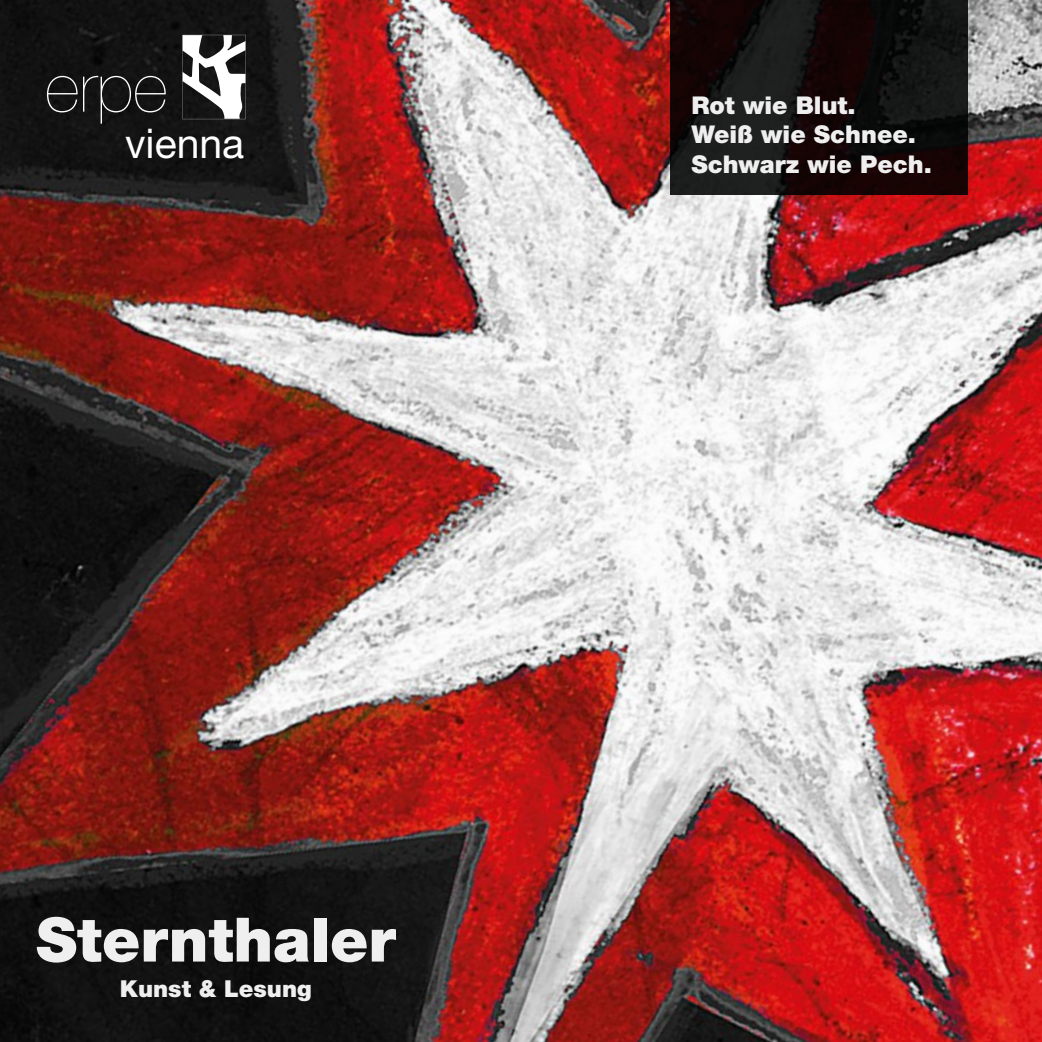
<style>
.page{position:relative;width:1042px;height:1042px;background:#fff}
.page>*{position:absolute;margin:0;border:0;box-sizing:border-box;transform-origin:0 0}
.t1{font:200 68.08px "Helvetica Neue LT Pro";color:#fff}
.t2{font:900 61.25px "Helvetica Neue LT Pro";color:#efeff0}
.t3{font:40.95px "Helvetica Neue LT Pro";color:#fff}
.t4{font:900 24.5px/29.4px "Helvetica Neue LT Pro";color:#efeff0}
.t5{font:900 23.28px "Helvetica Neue LT Pro";color:#efeff0}
</style>
<div class="page">
<img style="left:0;top:0;width:1042px;height:1042px">
<svg style="left:670px;top:0;width:298px;height:194px;background:#140e0e"></svg>
<svg style="left:182px;top:35px;width:64px;height:84px"></svg>
<h1 class="t1" style="left:45px;top:48px;width:124px">erpe</h1>
<h3 class="t3" style="left:125px;top:118px;width:121px">vienna</h3>
<p class="t4" style="left:691px;top:90px;width:242px">Rot wie Blut.<br>Weiß wie Schnee.<br>Schwarz wie Pech.</p>
<h2 class="t2" style="left:36px;top:903px;width:361px">Sternthaler</h2>
<p class="t5" style="left:120px;top:975px;width:193px">Kunst &amp; Lesung</p>
</div>
